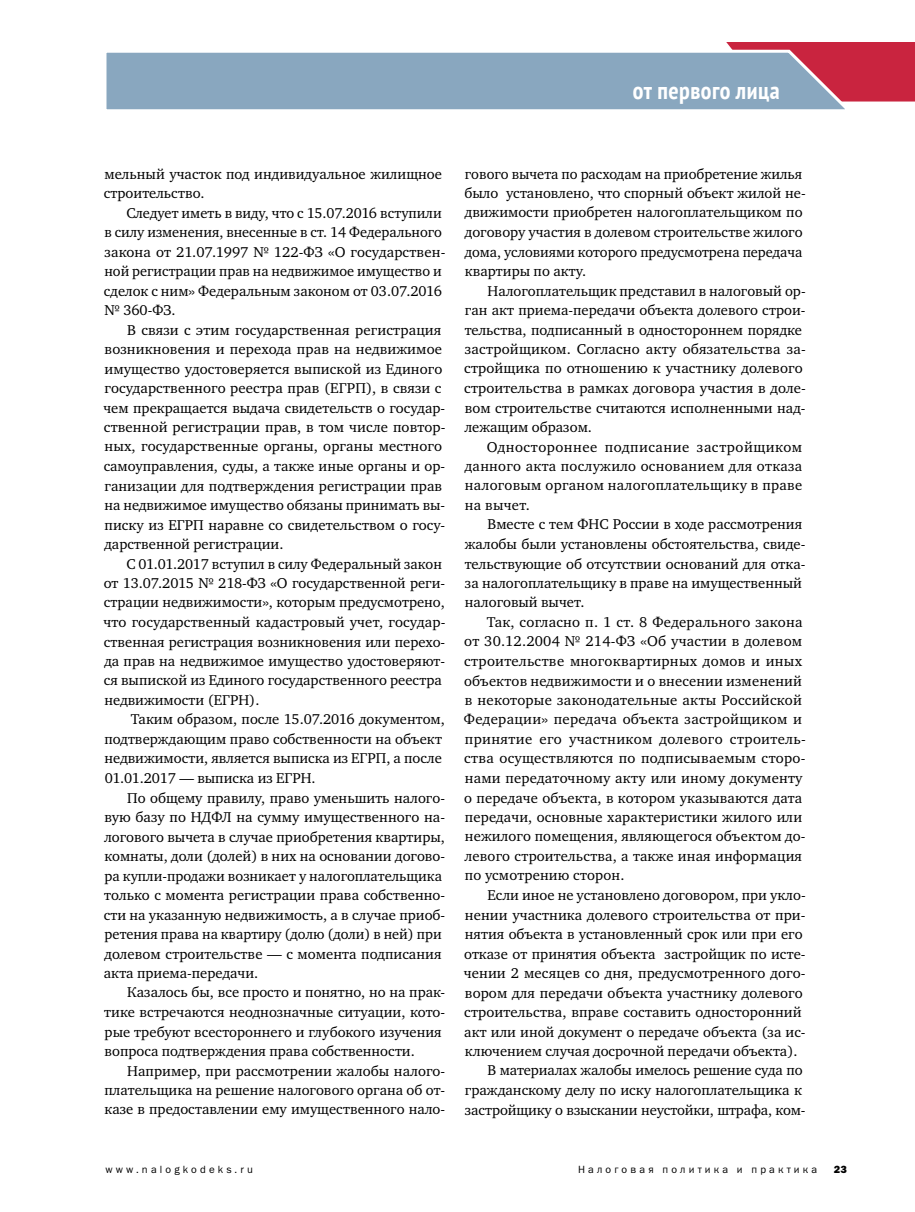
<style>
.page{position:relative;width:915px;height:1212px;background:#fff}
.page>*{position:absolute;margin:0;border:0;box-sizing:border-box;transform-origin:0 0}
.t1{font:700 condensed 24px "PT Sans";letter-spacing:.02em;color:#fff}
.t2{font:14.7px/19.5px "Charter ITC";color:#000}
.t3{font:10.5px "Franklin Gothic Book ITC";letter-spacing:.3em;color:#000}
.t4{font:10.5px "Franklin Gothic Heavy ITC";color:#000}
</style>
<div class="page">
<div style="left:726px;top:42px;width:189px;height:60px;background:#c9243f"></div>
<svg style="left:106px;top:48px;width:747px;height:62px;background:#96a8be"></svg>
<h1 class="t1" style="left:633px;top:75px;width:148px">от первого лица</h1>
<p class="t2" style="left:104px;top:164px;width:340px">мельный участок под индивидуальное жилищное строительство.</p>
<p class="t2" style="left:104px;top:203px;width:343px;text-indent:23px">Следует иметь в виду, что с 15.07.2016 вступили в силу изменения, внесенные в ст. 14 Федерального закона от 21.07.1997 № 122-ФЗ «О государствен&shy;ной регистрации прав на недвижимое имущество и сделок с ним» Федеральным законом от 03.07.2016 № 360-ФЗ.</p>
<p class="t2" style="left:103px;top:320px;width:344px;text-indent:24px">В связи с этим государственная регистрация возникновения и перехода прав на недвижимое имущество удостоверяется выпиской из Единого государственного реестра прав (ЕГРП), в связи с чем прекращается выдача свидетельств о государ&shy;ственной регистрации прав, в том числе повтор&shy;ных, государственные органы, органы местного самоуправления, суды, а также иные органы и ор&shy;ганизации для подтверждения регистрации прав на недвижимое имущество обязаны принимать вы&shy;писку из ЕГРП наравне со свидетельством о госу&shy;дарственной регистрации.</p>
<p class="t2" style="left:103px;top:554px;width:343px;text-indent:23px">С 01.01.2017 вступил в силу Федеральный закон от 13.07.2015 № 218-ФЗ «О государственной реги&shy;страции недвижимости», которым предусмотрено, что государственный кадастровый учет, государ&shy;ственная регистрация возникновения или перехо&shy;да прав на недвижимое имущество удостоверяют&shy;ся выпиской из Единого государственного реестра недвижимости (ЕГРН).</p>
<p class="t2" style="left:104px;top:710px;width:342px;text-indent:26px">Таким образом, после 15.07.2016 документом, подтверждающим право собственности на объект недвижимости, является выписка из ЕГРП, а после 01.01.2017 — выписка из ЕГРН.</p>
<p class="t2" style="left:104px;top:788px;width:343px;text-indent:23px">По общему правилу, право уменьшить налого&shy;вую базу по НДФЛ на сумму имущественного на&shy;логового вычета в случае приобретения квартиры, комнаты, доли (долей) в них на основании догово&shy;ра купли-продажи возникает у налогоплательщика только с момента регистрации права собственно&shy;сти на указанную недвижимость, а в случае приоб&shy;ретения права на квартиру (долю (доли) в ней) при долевом строительстве — с момента подписания акта приема-передачи.</p>
<p class="t2" style="left:104px;top:983px;width:342px;text-indent:23px">Казалось бы, все просто и понятно, но на прак&shy;тике встречаются неоднозначные ситуации, кото&shy;рые требуют всестороннего и глубокого изучения вопроса подтверждения права собственности.</p>
<p class="t2" style="left:104px;top:1061px;width:342px;text-align:justify;text-indent:23px">Например, при рассмотрении жалобы налого&shy;плательщика на решение налогового органа об от&shy;казе в предоставлении ему имущественного нало-</p>
<p class="t2" style="left:465px;top:164px;width:343px">гового вычета по расходам на приобретение жилья было установлено, что спорный объект жилой не&shy;движимости приобретен налогоплательщиком по договору участия в долевом строительстве жилого дома, условиями которого предусмотрена передача квартиры по акту.</p>
<p class="t2" style="left:464px;top:281px;width:343px;text-indent:23px">Налогоплательщик представил в налоговый ор&shy;ган акт приема-передачи объекта долевого строи&shy;тельства, подписанный в одностороннем порядке застройщиком. Согласно акту обязательства за&shy;стройщика по отношению к участнику долевого строительства в рамках договора участия в доле&shy;вом строительстве считаются исполненными над&shy;лежащим образом.</p>
<p class="t2" style="left:465px;top:437px;width:339px;text-align:justify;text-indent:22px">Одностороннее подписание застройщиком данного акта послужило основанием для отказа налоговым органом налогоплательщику в праве на вычет.</p>
<p class="t2" style="left:465px;top:515px;width:342px;text-indent:23px">Вместе с тем ФНС России в ходе рассмотрения жалобы были установлены обстоятельства, свиде&shy;тельствующие об отсутствии оснований для отка&shy;за налогоплательщику в праве на имущественный налоговый вычет.</p>
<p class="t2" style="left:464px;top:612px;width:343px;text-indent:23px">Так, согласно п. 1 ст. 8 Федерального закона от 30.12.2004 № 214-ФЗ «Об участии в долевом строительстве многоквартирных домов и иных объектов недвижимости и о внесении изменений в некоторые законодательные акты Российской Федерации» передача объекта застройщиком и принятие его участником долевого строитель&shy;ства осуществляются по подписываемым сторо&shy;нами передаточному акту или иному документу о передаче объекта, в котором указываются дата передачи, основные характеристики жилого или нежилого помещения, являющегося объектом до&shy;левого строительства, а также иная информация по усмотрению сторон.</p>
<p class="t2" style="left:488px;top:885px;width:320px">Если иное не установлено договором, при укло-</p>
<p class="t2" style="left:465px;top:905px;width:342px">нении участника долевого строительства от при-</p>
<p class="t2" style="left:465px;top:924px;width:339px">нятия объекта в установленный срок или при его</p>
<p class="t2" style="left:464px;top:944px;width:343px">отказе от принятия объекта застройщик по исте-</p>
<p class="t2" style="left:464px;top:963px;width:343px">чении 2 месяцев со дня, предусмотренного дого-</p>
<p class="t2" style="left:465px;top:983px;width:339px">вором для передачи объекта участнику долевого</p>
<p class="t2" style="left:464px;top:1002px;width:339px">строительства, вправе составить односторонний</p>
<p class="t2" style="left:464px;top:1022px;width:343px">акт или иной документ о передаче объекта (за ис-</p>
<p class="t2" style="left:465px;top:1041px;width:334px">ключением случая досрочной передачи объекта).</p>
<p class="t2" style="left:488px;top:1061px;width:317px">В материалах жалобы имелось решение суда по</p>
<p class="t2" style="left:465px;top:1080px;width:339px">гражданскому делу по иску налогоплательщика к</p>
<p class="t2" style="left:465px;top:1100px;width:342px">застройщику о взыскании неустойки, штрафа, ком-</p>
<p class="t3" style="left:105px;top:1163px;width:149px">www.nalogkodeks.ru</p>
<p class="t3" style="left:578px;top:1163px;width:241px">Налоговая политика и практика</p>
<p class="t4" style="left:834px;top:1163px;width:14px">23</p>
</div>
